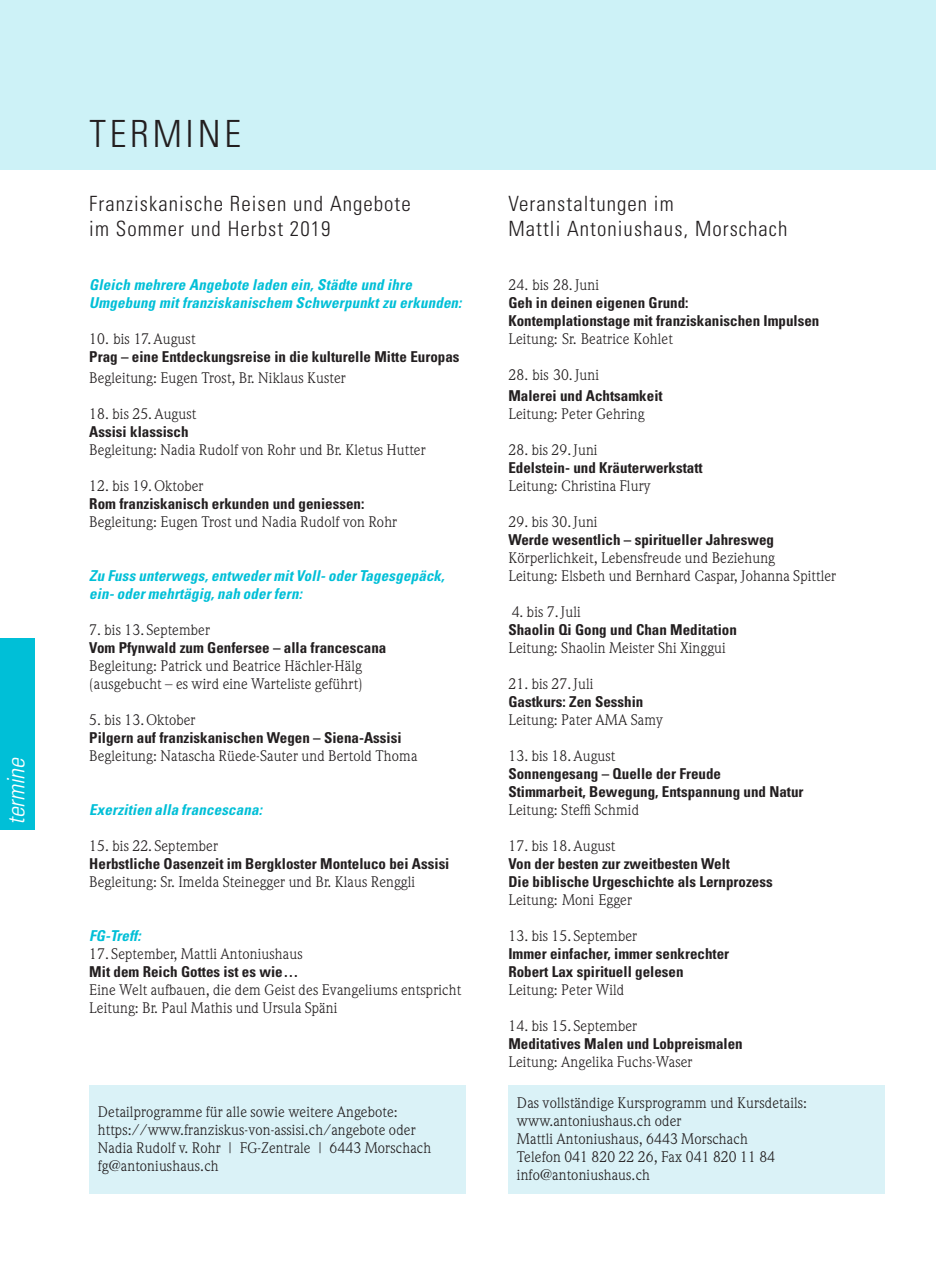
<style>
.page{position:relative;width:936px;height:1276px;background:#fff}
.page>*{position:absolute;margin:0;border:0;box-sizing:border-box;transform-origin:0 0}
.t1{font:300 condensed 37.5px "Univers LT Std";letter-spacing:.1em;color:#231f20}
.t2{font:italic 300 condensed 24px "Univers LT Std";color:#fff}
.t3{font:300 condensed 21px/25.2px "Univers LT Std";letter-spacing:.05em;color:#231f20}
.t4{font:15px/18px "Weidemann Std";letter-spacing:.01em;color:#231f20}
.t5{font:700 condensed 15px/18px "Univers LT Std";color:#231f20}
.t6{font:italic 700 condensed 15px/18px "Univers LT Std";color:#00bfd7}
</style>
<div class="page">
<div style="left:0;top:638px;width:34px;height:191px;background:#00bfd7"></div>
<div style="left:0;top:0;width:935px;height:170px;background:#cdf2f7"></div>
<div style="left:508px;top:1085px;width:376px;height:108px;background:#daf2f7"></div>
<div style="left:89px;top:1085px;width:377px;height:108px;background:#daf2f7"></div>
<h2 class="t2" style="left:2px;top:825px;width:70px;rotate:-90deg">termine</h2>
<h1 class="t1" style="left:89px;top:111px;width:153px">TERMINE</h1>
<h3 class="t3" style="left:89px;top:191px;width:323px">Franziskanische Reisen und Angebote im Sommer und Herbst 2019</h3>
<p class="t6" style="left:89px;top:276px;width:377px">Gleich mehrere Angebote laden ein,Städte und ihre<br>Umgebung mitfranziskanischem Schwerpunktzu erkunden:</p>
<p class="t4" style="left:89px;top:330px;width:108px">10. bis 17.August</p>
<p class="t5" style="left:89px;top:348px;width:371px">Prag – eine Entdeckungsreise in die kulturelle Mitte Europas</p>
<p class="t4" style="left:89px;top:368px;width:258px">Begleitung: Eugen Trost, Br. Niklaus Kuster</p>
<p class="t4" style="left:89px;top:404px;width:108px">18. bis 25.August</p>
<p class="t5" style="left:89px;top:422px;width:101px">Assisi klassisch</p>
<p class="t4" style="left:89px;top:440px;width:338px">Begleitung: Nadia Rudolf von Rohr und Br. Kletus Hutter</p>
<p class="t4" style="left:89px;top:476px;width:116px">12. bis 19. Oktober</p>
<p class="t5" style="left:89px;top:494px;width:276px">Rom franziskanisch erkunden und geniessen:</p>
<p class="t4" style="left:89px;top:512px;width:309px">Begleitung: Eugen Trost und Nadia Rudolf von Rohr</p>
<p class="t6" style="left:89px;top:566px;width:360px">Zu Fuss unterwegs,entwedermitVoll-oderTagesgepäck, ein-odermehrtägig,nah oderfern:</p>
<p class="t4" style="left:89px;top:620px;width:122px">7. bis 13. September</p>
<p class="t5" style="left:89px;top:638px;width:298px">Vom Pfynwald zum Genfersee – alla francescana</p>
<p class="t4" style="left:89px;top:656px;width:275px">Begleitung: Patrick und Beatrice Hächler-Hälg (ausgebucht – es wird eine Warteliste geführt)</p>
<p class="t4" style="left:89px;top:710px;width:108px">5. bis 13. Oktober</p>
<p class="t5" style="left:89px;top:728px;width:314px">Pilgern auf franziskanischen Wegen – Siena-Assisi</p>
<p class="t4" style="left:89px;top:746px;width:329px">Begleitung: Natascha Rüede-Sauter und Bertold Thoma</p>
<p class="t6" style="left:89px;top:800px;width:178px">Exerzitien alla francescana:</p>
<p class="t4" style="left:89px;top:836px;width:130px">15. bis 22. September</p>
<p class="t5" style="left:89px;top:854px;width:361px">Herbstliche Oasenzeit im Bergkloster Monteluco bei Assisi</p>
<p class="t4" style="left:89px;top:872px;width:327px">Begleitung: Sr. Imelda Steinegger und Br. Klaus Renggli</p>
<p class="t6" style="left:89px;top:926px;width:56px">FG-Treff:</p>
<p class="t4" style="left:89px;top:944px;width:215px">17. September, Mattli Antoniushaus</p>
<p class="t5" style="left:89px;top:962px;width:211px">Mit dem Reich Gottes ist es wie…</p>
<p class="t4" style="left:89px;top:980px;width:373px">Eine Welt aufbauen, die dem Geist des Evangeliums entspricht<br>Leitung: Br. Paul Mathis und Ursula Späni</p>
<p class="t4" style="left:98px;top:1103px;width:335px">Detailprogramme für alle sowie weitere Angebote: https://www.franziskus-von-assisi.ch/angebote oder Nadia Rudolf v. Rohr | FG-Zentrale | 6443 Morschach fg@antoniushaus.ch</p>
<h3 class="t3" style="left:508px;top:191px;width:280px">Veranstaltungen im<br>Mattli Antoniushaus, Morschach</h3>
<p class="t4" style="left:508px;top:276px;width:92px">24. bis 28.Juni</p>
<p class="t5" style="left:508px;top:294px;width:312px">Geh in deinen eigenen Grund:<br>Kontemplationstage mit franziskanischen Impulsen</p>
<p class="t4" style="left:508px;top:330px;width:166px">Leitung: Sr. Beatrice Kohlet</p>
<p class="t4" style="left:508px;top:366px;width:92px">28. bis 30.Juni</p>
<p class="t5" style="left:508px;top:386px;width:156px">Malerei und Achtsamkeit</p>
<p class="t4" style="left:508px;top:404px;width:138px">Leitung: Peter Gehring</p>
<p class="t4" style="left:508px;top:440px;width:91px">28. bis 29.Juni</p>
<p class="t5" style="left:508px;top:458px;width:196px">Edelstein- und Kräuterwerkstatt</p>
<p class="t4" style="left:508px;top:476px;width:143px">Leitung: Christina Flury</p>
<p class="t4" style="left:508px;top:512px;width:91px">29. bis 30.Juni</p>
<p class="t5" style="left:508px;top:530px;width:267px">Werde wesentlich – spiritueller Jahresweg</p>
<p class="t4" style="left:508px;top:548px;width:329px">Körperlichkeit, Lebensfreude und Beziehung<br>Leitung: Elsbeth und Bernhard Caspar, Johanna Spittler</p>
<p class="t4" style="left:511px;top:602px;width:70px">4. bis 7.Juli</p>
<p class="t5" style="left:508px;top:620px;width:230px">Shaolin Qi Gong und Chan Meditation</p>
<p class="t4" style="left:508px;top:638px;width:219px">Leitung: Shaolin Meister Shi Xinggui</p>
<p class="t4" style="left:508px;top:674px;width:86px">21. bis 27.Juli</p>
<p class="t5" style="left:508px;top:692px;width:136px">Gastkurs: Zen Sesshin</p>
<p class="t4" style="left:508px;top:710px;width:156px">Leitung: Pater AMA Samy</p>
<p class="t4" style="left:508px;top:746px;width:108px">13. bis 18.August</p>
<p class="t5" style="left:508px;top:764px;width:296px">Sonnengesang – Quelle der Freude<br>Stimmarbeit, Bewegung, Entspannung und Natur</p>
<p class="t4" style="left:508px;top:800px;width:132px">Leitung: Steffi Schmid</p>
<p class="t4" style="left:508px;top:836px;width:108px">17. bis 18.August</p>
<p class="t5" style="left:508px;top:854px;width:266px">Von der besten zur zweitbesten Welt<br>Die biblische Urgeschichte als Lernprozess</p>
<p class="t4" style="left:508px;top:890px;width:125px">Leitung: Moni Egger</p>
<p class="t4" style="left:508px;top:926px;width:130px">13. bis 15. September</p>
<p class="t5" style="left:508px;top:944px;width:222px">Immer einfacher, immer senkrechter<br>Robert Lax spirituell gelesen</p>
<p class="t4" style="left:508px;top:980px;width:117px">Leitung: Peter Wild</p>
<p class="t4" style="left:508px;top:1016px;width:130px">14. bis 15. September</p>
<p class="t5" style="left:508px;top:1034px;width:236px">Meditatives Malen und Lobpreismalen</p>
<p class="t4" style="left:508px;top:1052px;width:186px">Leitung: Angelika Fuchs-Waser</p>
<p class="t4" style="left:517px;top:1094px;width:292px">Das vollständige Kursprogramm und Kursdetails: www.antoniushaus.ch oder<br>Mattli Antoniushaus, 6443 Morschach<br>Telefon 041 820 22 26, Fax 041 820 11 84 info@antoniushaus.ch</p>
</div>
